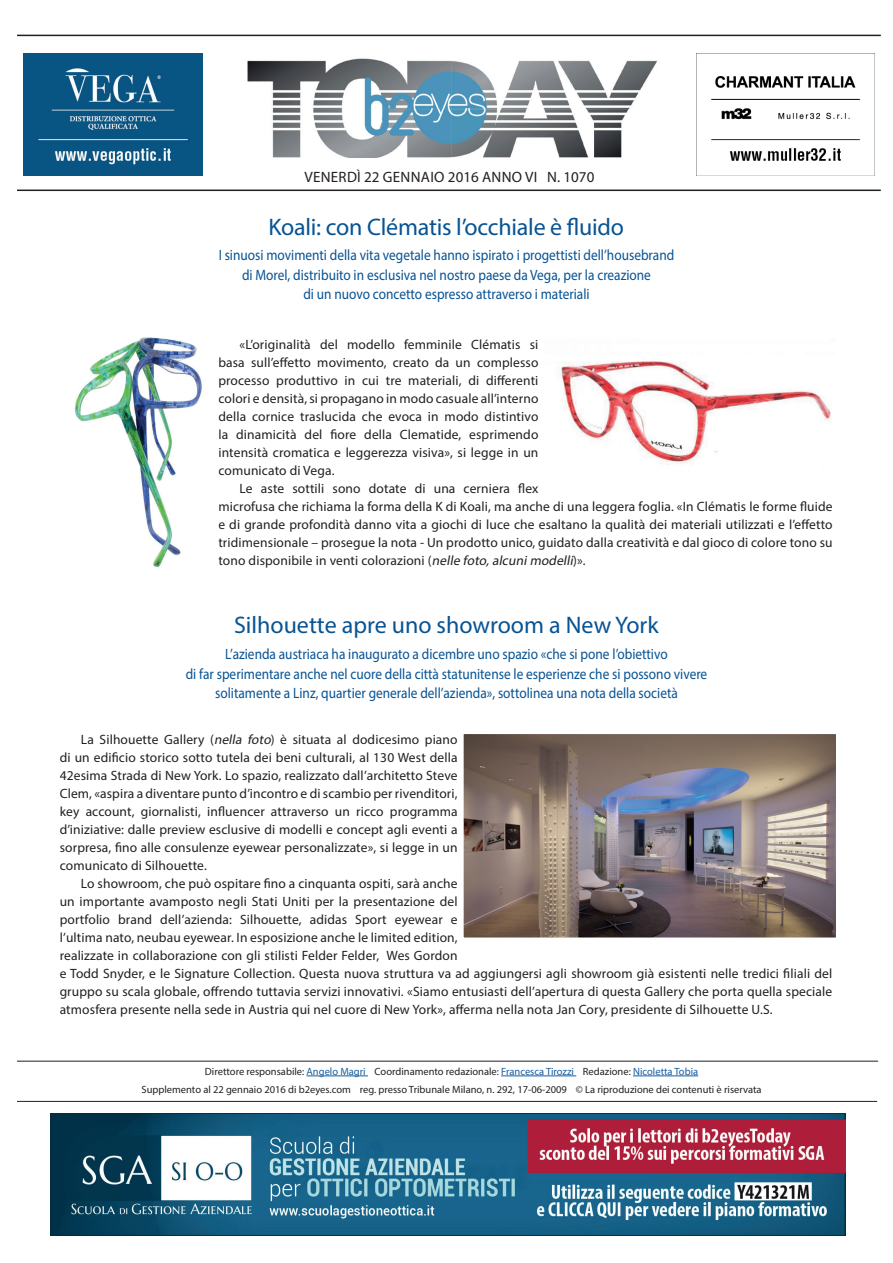
<style>
.page{position:relative;width:893px;height:1263px;background:#fff}
.page>*{position:absolute;margin:0;border:0;box-sizing:border-box;transform-origin:0 0}
.t1{font:24px "Myriad Pro";letter-spacing:-.01em;color:#075394}
.t2{font:15px/19.5px "Myriad Pro";color:#075394;text-align:center;scale:.89 1}
.t3{font:15px "Myriad Pro";letter-spacing:.02em;color:#231f20}
.t4{font:13.5px/18px "Myriad Pro";letter-spacing:.01em;color:#231f20;text-align:justify}
.t5{font:10.5px/18px "Myriad Pro";color:#231f20;text-align:center}
.s1{font-style:italic}
.s2{color:#175d9e}
</style>
<div class="page">
<img style="left:247px;top:58px;width:410px;height:99px">
<hr style="left:17px;top:1101px;width:860px;height:1px;background:#231f20">
<hr style="left:307px;top:1075px;width:61px;height:1px;background:#175d9e">
<hr style="left:501px;top:1075px;width:75px;height:1px;background:#175d9e">
<hr style="left:633px;top:1075px;width:65px;height:1px;background:#175d9e">
<img style="left:696px;top:54px;width:179px;height:122px">
<img style="left:24px;top:54px;width:178px;height:122px">
<hr style="left:17px;top:190px;width:864px;height:1px;background:#231f20">
<hr style="left:17px;top:35px;width:864px;height:1px;background:#231f20">
<img style="left:51px;top:1113px;width:795px;height:123px">
<hr style="left:17px;top:1061px;width:861px;height:1px;background:#231f20">
<img style="left:465px;top:735px;width:370px;height:201px">
<div style="left:458px;top:728px;width:384px;height:215px;border:6px solid #fff"></div>
<img style="left:75px;top:337px;width:127px;height:230px">
<img style="left:559px;top:361px;width:272px;height:104px">
<p class="t3" style="left:304px;top:167px;width:291px">VENERDÌ 22 GENNAIO 2016 ANNO VI N. 1070</p>
<h1 class="t1" style="left:268px;top:212px;width:357px">Koali: con Clématis l’occhiale è fluido</h1>
<p class="t2" style="left:219px;top:245px;width:513px">I sinuosi movimenti della vita vegetale hanno ispirato i progettisti dell’housebrand di Morel, distribuito in esclusiva nel nostro paese da Vega, per la creazione<br>di un nuovo concetto espresso attraverso i materiali</p>
<p class="t4" style="left:218px;top:335px;width:322px;text-indent:21px">«L’originalità del modello femminile Clématis si basa sull’effetto movimento, creato da un complesso processo produttivo in cui tre materiali, di differenti colori e densità, si propagano in modo casuale all’interno della cornice traslucida che evoca in modo distintivo la dinamicità del fiore della Clematide, esprimendo intensità cromatica e leggerezza visiva», si legge in un comunicato di Vega.</p>
<p class="t4" style="left:218px;top:479px;width:616px;text-align:left;text-indent:21px">Le aste sottili sono dotate di una cerniera flex<br>microfusa che richiama la forma della K di Koali, ma anche di una leggera foglia. «In Clématis le forme fluide e di grande profondità danno vita a giochi di luce che esaltano la qualità dei materiali utilizzati e l’effetto tridimensionale – prosegue la nota - Un prodotto unico, guidato dalla creatività e dal gioco di colore tono su tono disponibile in venti colorazioni (<span class="s1">nelle foto,alcunimodelli</span>)».</p>
<h1 class="t1" style="left:234px;top:610px;width:426px">Silhouette apre uno showroom a New York</h1>
<p class="t2" style="left:186px;top:644px;width:587px">L’azienda austriaca ha inaugurato a dicembre uno spazio «che si pone l’obiettivo<br>di far sperimentare anche nel cuore della città statunitense le esperienze che si possono vivere solitamente a Linz, quartier generale dell’azienda», sottolinea una nota della società</p>
<p class="t4" style="left:60px;top:730px;width:399px;text-indent:21px">La Silhouette Gallery (<span class="s1">nella foto</span>) è situata al dodicesimo piano di un edificio storico sotto tutela dei beni culturali, al 130 West della 42esima Strada di New York. Lo spazio, realizzato dall’architetto Steve Clem, «aspira a diventare punto d’incontro e di scambio per rivenditori, key account, giornalisti, influencer attraverso un ricco programma d’iniziative: dalle preview esclusive di modelli e concept agli eventi a sorpresa, fino alle consulenze eyewear personalizzate», si legge in un comunicato di Silhouette.</p>
<p class="t4" style="left:60px;top:874px;width:774px;text-align:left;text-indent:21px">Lo showroom, che può ospitare fino a cinquanta ospiti, sarà anche<br>un importante avamposto negli Stati Uniti per la presentazione del<br>portfolio brand dell’azienda: Silhouette, adidas Sport eyewear e<br>l’ultima nato, neubau eyewear. In esposizione anche le limited edition,<br>realizzate in collaborazione con gli stilisti Felder Felder, Wes Gordon<br>e Todd Snyder, e le Signature Collection. Questa nuova struttura va ad aggiungersi agli showroom già esistenti nelle tredici filiali del gruppo su scala globale, offrendo tuttavia servizi innovativi. «Siamo entusiasti dell’apertura di questa Gallery che porta quella speciale atmosfera presente nella sede in Austria qui nel cuore di New York», afferma nella nota Jan Cory, presidente di Silhouette U.S.</p>
<p class="t5" style="left:141px;top:1062px;width:622px">Direttore responsabile: <span class="s2">Angelo Magri</span> Coordinamento redazionale: <span class="s2">Francesca Tirozzi</span> Redazione: <span class="s2">Nicoletta Tobia<br></span>Supplemento al 22 gennaio 2016 di b2eyes.com reg. presso Tribunale Milano, n. 292, 17-06-2009 © La riproduzione dei contenuti è riservata</p>
</div>
